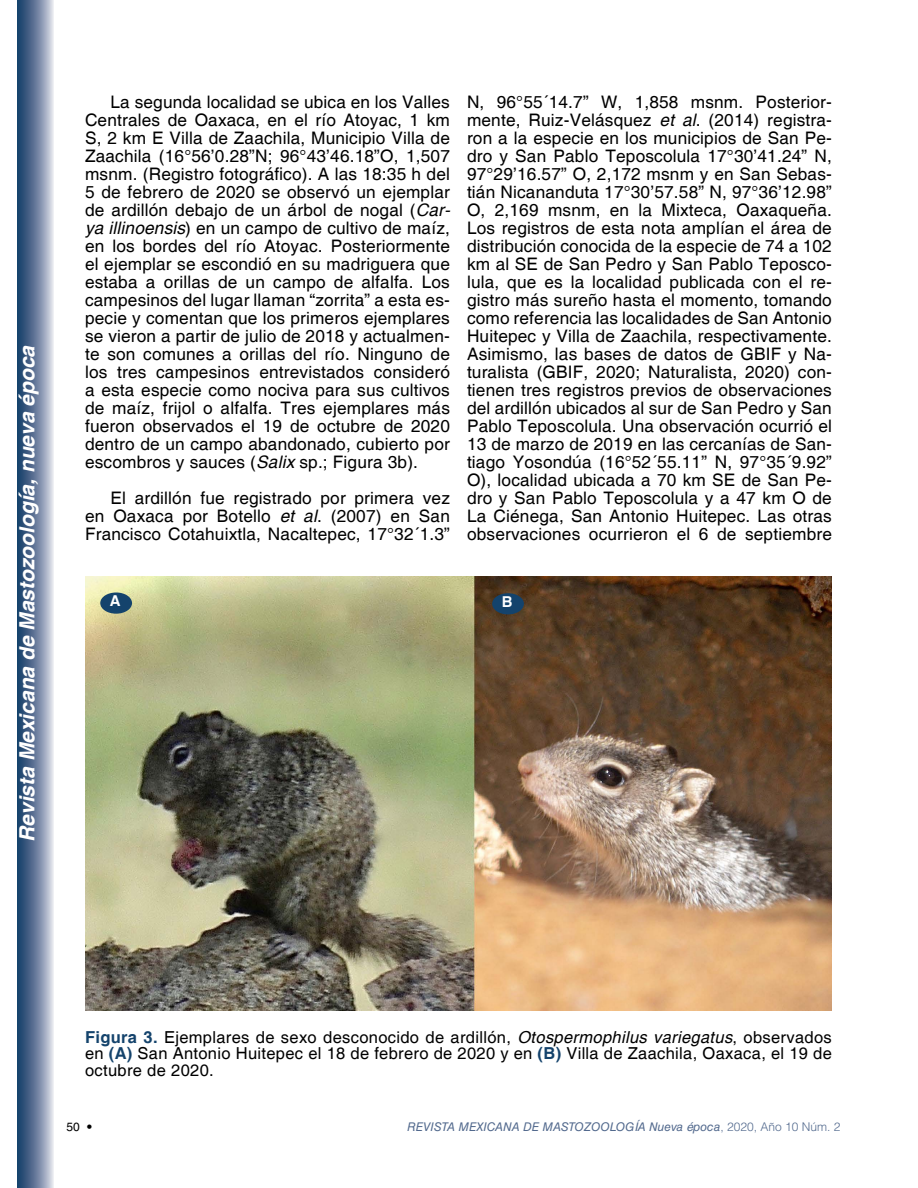
<style>
.page{position:relative;width:918px;height:1188px;background:#fff}
.page>*{position:absolute;margin:0;border:0;box-sizing:border-box;transform-origin:0 0}
.t1{font:italic 700 21px "Helvetica";color:#fff}
.t2{font:17.25px/18px "Helvetica";letter-spacing:.01em;color:#000;text-align:justify}
.t3{font:16.5px/16.5px "Helvetica";letter-spacing:.02em;color:#000;text-align:justify}
.t4{font:700 15px "Helvetica";color:#fff}
.t5{font:italic 12px "Helvetica LT Std";color:#52698d}
.t6{font:12px "Helvetica LT Std";color:#000}
.s1{font-style:italic}
.s2{font-weight:700;color:#14436c}
.s3{font-weight:300}
.s4{font-weight:300;font-style:normal}
</style>
<div class="page">
<svg style="left:17px;top:0;width:37px;height:1188px;background:#6f84a1"></svg>
<img style="left:85px;top:576px;width:747px;height:434px">
<div style="left:101px;top:593px;width:30px;height:20px;background:#14436c;border-radius:50%"></div>
<div style="left:100px;top:593px;width:32px;height:21px;border:2px solid #14436c;border-radius:50%"></div>
<div style="left:493px;top:594px;width:30px;height:20px;background:#14436c;border-radius:50%"></div>
<div style="left:492px;top:593px;width:32px;height:21px;border:2px solid #14436c;border-radius:50%"></div>
<p class="t1" style="left:14px;top:842px;width:498px;rotate:-90deg">Revista Mexicana de Mastozoología, nueva época</p>
<p class="t2" style="left:85px;top:94px;width:367px;text-indent:26px">La segunda localidad se ubica en los Valles Centrales de Oaxaca, en el río Atoyac, 1 km S, 2 km E Villa de Zaachila, Municipio Villa de Zaachila (16°56’0.28”N; 96°43’46.18”O, 1,507 msnm. (Registro fotográfico). A las 18:35 h del 5 de febrero de 2020 se observó un ejemplar de ardillón debajo de un árbol de nogal (<span class="s1">Car&shy;ya illinoensis</span>) en un campo de cultivo de maíz, en los bordes del río Atoyac. Posteriormente el ejemplar se escondió en su madriguera que estaba a orillas de un campo de alfalfa. Los campesinos del lugar llaman “zorrita” a esta es&shy;pecie y comentan que los primeros ejemplares se vieron a partir de julio de 2018 y actualmen&shy;te son comunes a orillas del río. Ninguno de los tres campesinos entrevistados consideró a esta especie como nociva para sus cultivos de maíz, frijol o alfalfa. Tres ejemplares más fueron observados el 19 de octubre de 2020 dentro de un campo abandonado, cubierto por escombros y sauces (<span class="s1">Salix</span> sp.; Figura 3b).</p>
<p class="t2" style="left:85px;top:489px;width:366px;text-indent:26px">El ardillón fue registrado por primera vez en Oaxaca por Botello <span class="s1">et al</span>. (2007) en San Francisco Cotahuixtla, Nacaltepec, 17°32´1.3”</p>
<p class="t2" style="left:467px;top:94px;width:366px">N, 96°55´14.7” W, 1,858 msnm. Posterior&shy;mente, Ruiz-Velásquez <span class="s1">et al</span>. (2014) registra&shy;ron a la especie en los municipios de San Pe&shy;dro y San Pablo Teposcolula 17°30’41.24” N, 97°29’16.57” O, 2,172 msnm y en San Sebas&shy;tián Nicananduta 17°30’57.58” N, 97°36’12.98” O, 2,169 msnm, en la Mixteca, Oaxaqueña.<br>Los registros de esta nota amplían el área de distribución conocida de la especie de 74 a 102 km al SE de San Pedro y San Pablo Teposco&shy;lula, que es la localidad publicada con el re&shy;gistro más sureño hasta el momento, tomando como referencia las localidades de San Antonio Huitepec y Villa de Zaachila, respectivamente.<br>Asimismo, las bases de datos de gbif</p>
<p class="t2" style="left:788px;top:345px;width:45px">y Na-</p>
<p class="t2" style="left:467px;top:363px;width:87px">turalista (gbif</p>
<p class="t2" style="left:467px;top:363px;width:366px;text-indent:117px">, 2020; Naturalista, 2020) con&shy;tienen tres registros previos de observaciones del ardillón ubicados al sur de San Pedro y San Pablo Teposcolula. Una observación ocurrió el 13 de marzo de 2019 en las cercanías de San&shy;tiago Yosondúa (16°52´55.11” N, 97°35´9.92” O), localidad ubicada a 70 km SE de San Pe&shy;dro y San Pablo Teposcolula y a 47 km O de La Ciénega, San Antonio Huitepec. Las otras observaciones ocurrieron el 6 de septiembre</p>
<p class="t4" style="left:110px;top:592px;width:12px">A</p>
<p class="t4" style="left:502px;top:593px;width:12px">B</p>
<p class="t3" style="left:85px;top:1029px;width:748px"><span class="s2">Figura 3.</span> Ejemplares de sexo desconocido de ardillón, <span class="s1">Otospermophilus variegatus</span>, observados en <span class="s2">(A)</span> San Antonio Huitepec el 18 de febrero de 2020 y en <span class="s2">(B)</span> Villa de Zaachila, Oaxaca, el 19 de octubre de 2020.</p>
<p class="t6" style="left:67px;top:1120px;width:28px">50 <span class="s3">•</span></p>
<p class="t5" style="left:407px;top:1120px;width:435px">REVISTA MEXICANA DE MASTOZOOLOGÍA NUEVA ÉPOCA<span class="s4">, 2020, Año 10 Núm. 2</span></p>
</div>
